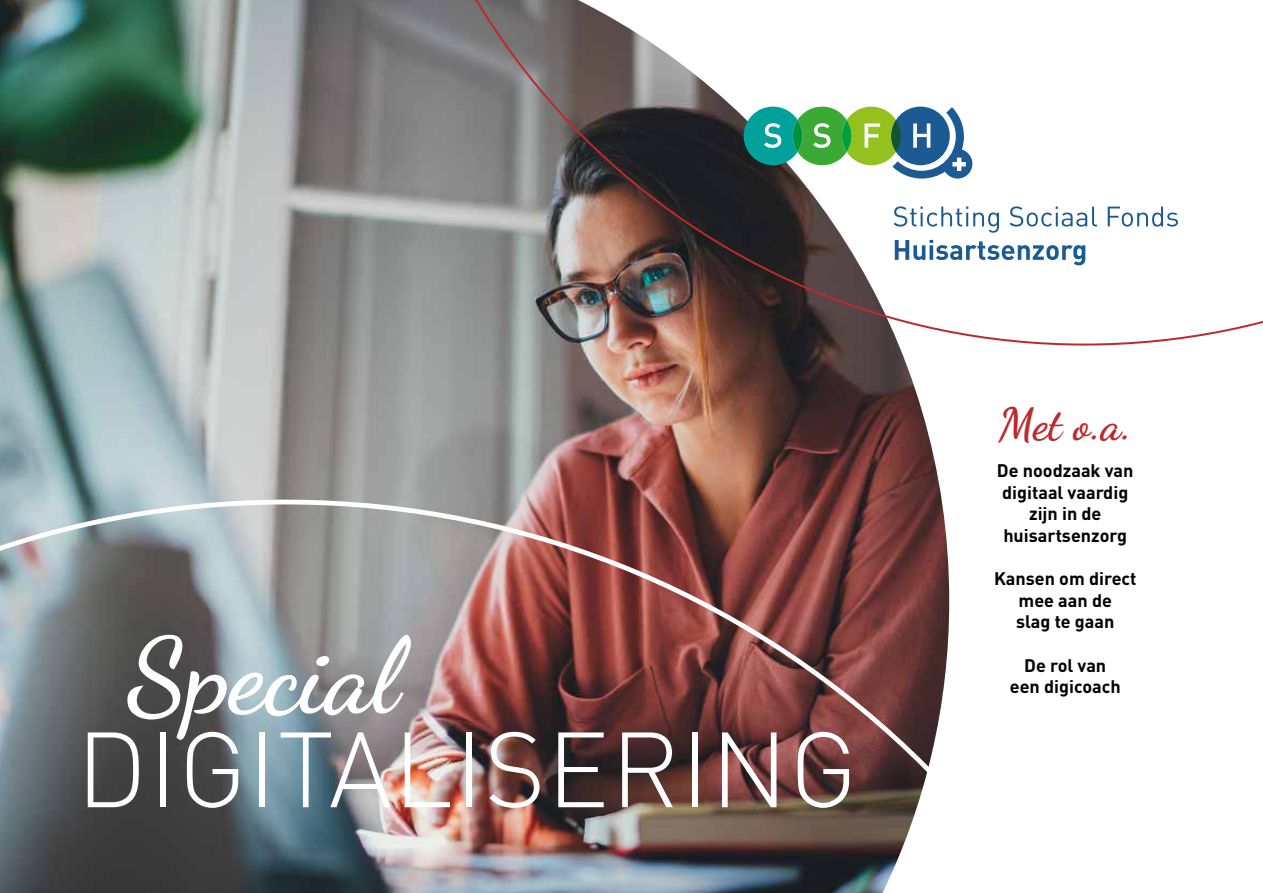
<style>
.page{position:relative;width:1263px;height:893px;background:#fff}
.page>*{position:absolute;margin:0;border:0;box-sizing:border-box;transform-origin:0 0}
.t1{font:300 105px "DINOT";letter-spacing:.01em;color:#fff}
.t2{font:105px "Dancing Script";color:#fff}
.t3{font:45px "Dancing Script";color:#bc2a2d}
.t4{font:700 18px/21.6px "DINOT";color:#000;text-align:center}
</style>
<div class="page">
<img style="left:0;top:0;width:942px;height:500px">
<img style="left:0;top:500px;width:950px;height:393px">
<svg style="left:375px;top:0;width:888px;height:346px"></svg>
<h1 class="t2" style="left:127px;top:595px;width:273px">Special</h1>
<h1 class="t1" style="left:76px;top:705px;width:783px">DIGITALISERING</h1>
<h2 class="t3" style="left:998px;top:389px;width:135px">Met o.a.</h2>
<p class="t4" style="left:997px;top:459px;width:138px">De noodzaak van digitaal vaardig zijn in de huisartsenzorg</p>
<p class="t4" style="left:994px;top:567px;width:144px">Kansen om direct mee aan de<br>slag te gaan</p>
<p class="t4" style="left:1010px;top:654px;width:112px">De rol van een digicoach</p>
</div>
